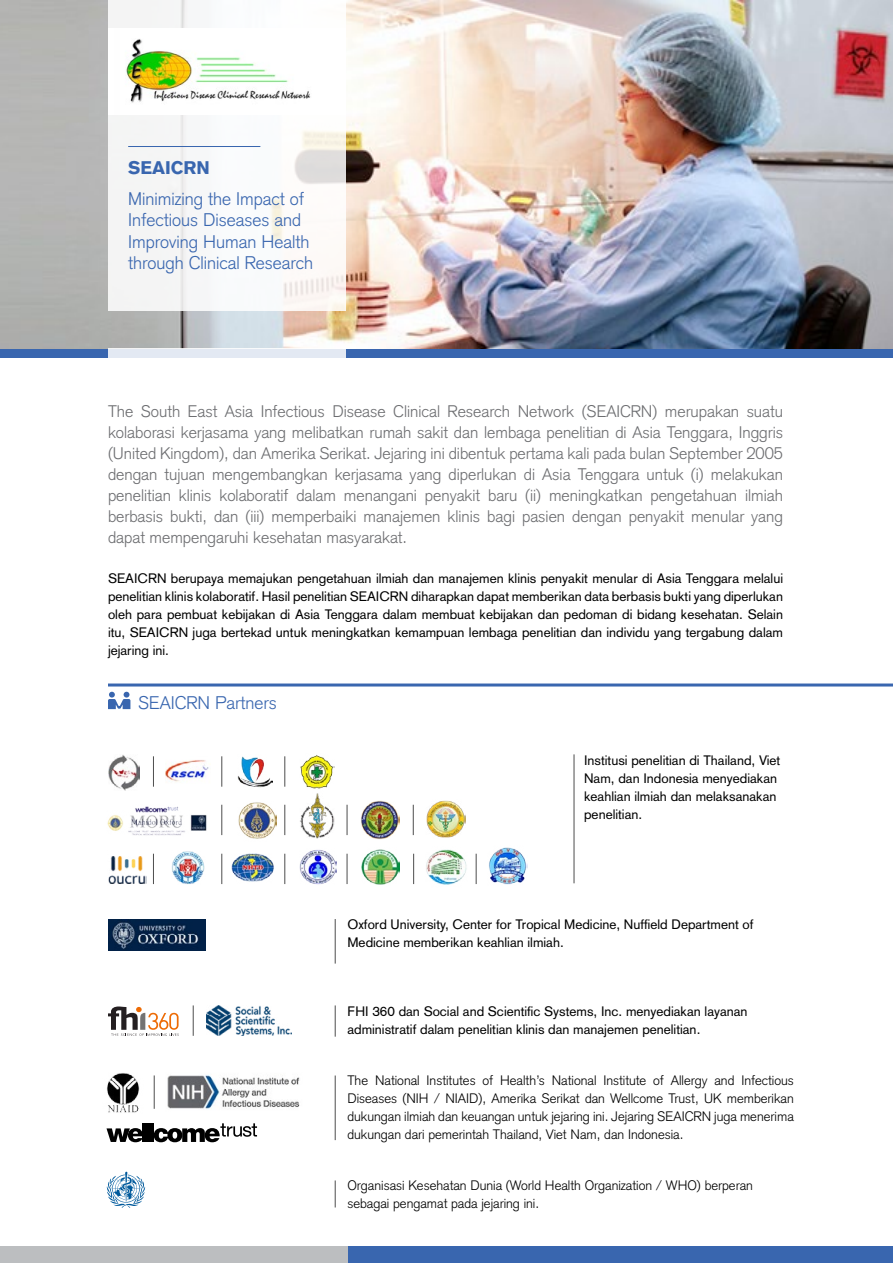
<style>
.page{position:relative;width:893px;height:1263px;background:#fff}
.page>*{position:absolute;margin:0;border:0;box-sizing:border-box;transform-origin:0 0}
.t1{font:300 18px/21.6px "Akzidenz Grotesk";color:#3966af}
.t2{font:900 18px "Akzidenz Grotesk";color:#3966af}
.t3{font:300 16.5px/21px "Akzidenz Grotesk";color:#6d6e71;text-align:justify}
.t4{font:13.5px/18px "Akzidenz Grotesk";color:#000}
.t5{font:300 13.5px/18px "Akzidenz Grotesk";color:#000;text-align:justify}
</style>
<div class="page">
<div style="left:347px;top:1247px;width:546px;height:16px;background:#3966af"></div>
<div style="left:0;top:348px;width:893px;height:10px;background:#3966af"></div>
<div style="left:0;top:1247px;width:347px;height:16px;background:#bcbec0"></div>
<svg style="left:108px;top:692px;width:22px;height:17px"></svg>
<img style="left:0;top:0;width:893px;height:348px">
<svg style="left:108px;top:0;width:238px;height:310px"></svg>
<div style="left:108px;top:28px;width:238px;height:86px;background:#fff"></div>
<div style="left:108px;top:348px;width:238px;height:10px;background:#e3e9f3"></div>
<hr style="left:128px;top:146px;width:132px;height:1px;background:#3966af">
<hr style="left:108px;top:683px;width:785px;height:3px;background:#3966af">
<img style="left:126px;top:39px;width:185px;height:64px">
<img style="left:206px;top:1005px;width:86px;height:30px">
<svg style="left:108px;top:1006px;width:71px;height:30px"></svg>
<img style="left:107px;top:1073px;width:33px;height:40px">
<img style="left:167px;top:1075px;width:133px;height:34px">
<img style="left:108px;top:919px;width:97px;height:31px">
<div style="left:142px;top:1123px;width:6px;height:19px;background:#000"></div>
<div style="left:149px;top:1123px;width:5px;height:19px;background:#000"></div>
<svg style="left:106px;top:1128px;width:36px;height:14px"></svg>
<svg style="left:154px;top:1123px;width:103px;height:19px"></svg>
<hr style="left:193px;top:1005px;width:1px;height:31px;background:#4d4d4d">
<hr style="left:153px;top:756px;width:1px;height:31px;background:#4d4d4d">
<hr style="left:153px;top:854px;width:1px;height:30px;background:#4d4d4d">
<hr style="left:221px;top:854px;width:1px;height:30px;background:#4d4d4d">
<hr style="left:284px;top:854px;width:1px;height:30px;background:#4d4d4d">
<hr style="left:347px;top:854px;width:1px;height:30px;background:#4d4d4d">
<hr style="left:413px;top:854px;width:1px;height:30px;background:#4d4d4d">
<hr style="left:476px;top:854px;width:1px;height:30px;background:#4d4d4d">
<hr style="left:221px;top:805px;width:1px;height:30px;background:#4d4d4d">
<hr style="left:284px;top:805px;width:1px;height:30px;background:#4d4d4d">
<hr style="left:347px;top:805px;width:1px;height:30px;background:#4d4d4d">
<hr style="left:413px;top:805px;width:1px;height:30px;background:#4d4d4d">
<hr style="left:221px;top:756px;width:1px;height:31px;background:#4d4d4d">
<hr style="left:284px;top:756px;width:1px;height:31px;background:#4d4d4d">
<hr style="left:335px;top:1005px;width:1px;height:32px;background:#4d4d4d">
<hr style="left:335px;top:1075px;width:1px;height:65px;background:#4d4d4d">
<svg style="left:335px;top:1180px;width:1px;height:27px"></svg>
<hr style="left:335px;top:919px;width:1px;height:44px;background:#4d4d4d">
<hr style="left:154px;top:1075px;width:1px;height:34px;background:#4d4d4d">
<svg style="left:107px;top:1172px;width:38px;height:36px"></svg>
<hr style="left:574px;top:754px;width:1px;height:129px;background:#4d4d4d">
<img style="left:361px;top:849px;width:39px;height:36px">
<img style="left:165px;top:760px;width:44px;height:22px">
<img style="left:108px;top:755px;width:32px;height:35px">
<img style="left:300px;top:755px;width:35px;height:34px">
<img style="left:237px;top:756px;width:36px;height:32px">
<img style="left:107px;top:806px;width:100px;height:30px">
<img style="left:108px;top:856px;width:39px;height:28px">
<img style="left:300px;top:850px;width:36px;height:35px">
<img style="left:489px;top:847px;width:38px;height:38px">
<img style="left:426px;top:849px;width:41px;height:36px">
<img style="left:171px;top:851px;width:34px;height:33px">
<img style="left:238px;top:802px;width:38px;height:37px">
<img style="left:231px;top:853px;width:43px;height:29px">
<img style="left:300px;top:793px;width:34px;height:46px">
<img style="left:361px;top:800px;width:39px;height:39px">
<img style="left:426px;top:800px;width:39px;height:38px">
<h1 class="t2" style="left:128px;top:156px;width:83px">SEAICRN</h1>
<h1 class="t1" style="left:128px;top:188px;width:187px">Minimizing the Impact of<br>Infectious Diseases and<br>Improving Human Health through Clinical Research</h1>
<p class="t3" style="left:108px;top:400px;width:677px">The South East Asia Infectious Disease Clinical Research Network (SEAICRN) merupakan suatu kolaborasi kerjasama yang melibatkan rumah sakit dan lembaga penelitian di Asia Tenggara, Inggris (United Kingdom), dan Amerika Serikat. Jejaring ini dibentuk pertama kali pada bulan September 2005 dengan tujuan mengembangkan kerjasama yang diperlukan di Asia Tenggara untuk (i) melakukan penelitian klinis kolaboratif dalam menangani penyakit baru (ii) meningkatkan pengetahuan ilmiah berbasis bukti, dan (iii) memperbaiki manajemen klinis bagi pasien dengan penyakit menular yang dapat mempengaruhi kesehatan masyarakat.</p>
<p class="t4" style="left:108px;top:569px;width:677px;text-align:justify">SEAICRN berupaya memajukan pengetahuan ilmiah dan manajemen klinis penyakit menular di Asia Tenggara melalui penelitian klinis kolaboratif. Hasil penelitian SEAICRN diharapkan dapat memberikan data berbasis bukti yang diperlukan oleh para pembuat kebijakan di Asia Tenggara dalam membuat kebijakan dan pedoman di bidang kesehatan. Selain itu, SEAICRN juga bertekad untuk meningkatkan kemampuan lembaga penelitian dan individu yang tergabung dalam jejaring ini.</p>
<h1 class="t1" style="left:138px;top:692px;width:140px">SEAICRN Partners</h1>
<p class="t4" style="left:584px;top:751px;width:198px">Institusi penelitian di Thailand, Viet<br>Nam, dan Indonesia menyediakan keahlian ilmiah dan melaksanakan penelitian.</p>
<p class="t4" style="left:347px;top:915px;width:408px">Oxford University, Center for Tropical Medicine, Nuffield Department of<br>Medicine memberikan keahlian ilmiah.</p>
<p class="t4" style="left:347px;top:1002px;width:402px">FHI 360 dan Social and Scientific Systems, Inc. menyediakan layanan administratif dalam penelitian klinis dan manajemen penelitian.</p>
<p class="t5" style="left:347px;top:1072px;width:448px">The National Institutes of Health’s National Institute of Allergy and Infectious Diseases (NIH / NIAID), Amerika Serikat dan Wellcome Trust, UK memberikan dukungan ilmiah dan keuangan untuk jejaring ini. Jejaring SEAICRN juga menerima dukungan dari pemerintah Thailand, Viet Nam, dan Indonesia.</p>
<p class="t5" style="left:347px;top:1177px;width:407px">Organisasi Kesehatan Dunia (World Health Organization / WHO) berperan sebagai pengamat pada jejaring ini.</p>
</div>
